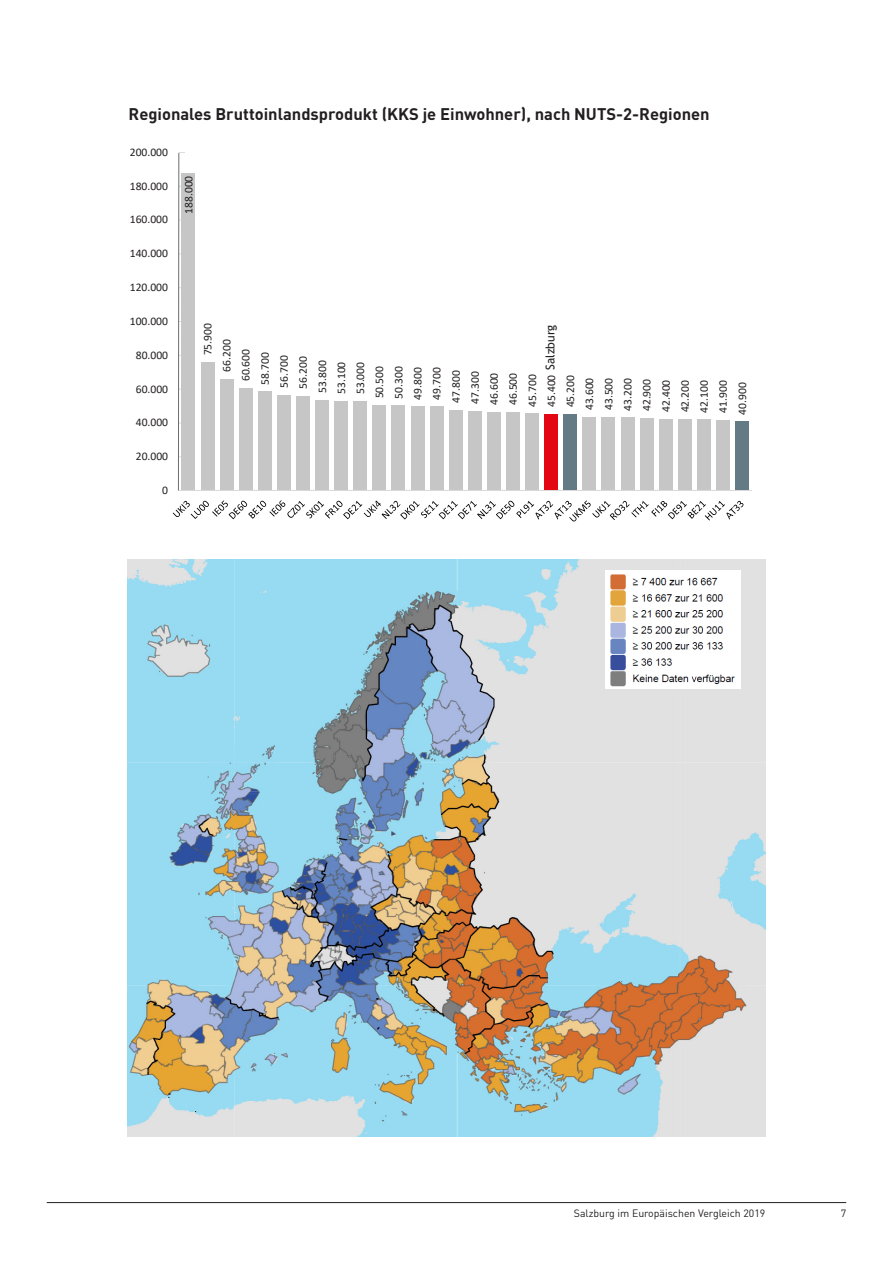
<style>
.page{position:relative;width:893px;height:1263px;background:#fff}
.page>*{position:absolute;margin:0;border:0;box-sizing:border-box;transform-origin:0 0}
.t1{font:700 16.5px "DIN";color:#231f20}
.t2{font:12px "Trebuchet MS";color:#231f20}
.t3{font:11.55px "Calibri";letter-spacing:.005em;color:#231f20}
.t4{font:10.5px "DIN";color:#231f20}
.s1{font-family:"Calibri";font-size:11.55px}
</style>
<div class="page">
<hr style="left:47px;top:1202px;width:799px;height:1px;background:#231f20">
<img style="left:128px;top:560px;width:637px;height:577px">
<img style="left:605px;top:571px;width:135px;height:118px">
<div style="left:735px;top:421px;width:14px;height:70px;background:#647a84"></div>
<div style="left:716px;top:420px;width:14px;height:71px;background:#c6c6c6"></div>
<div style="left:697px;top:419px;width:14px;height:72px;background:#c6c6c6"></div>
<div style="left:678px;top:419px;width:14px;height:72px;background:#c6c6c6"></div>
<div style="left:659px;top:419px;width:14px;height:72px;background:#c6c6c6"></div>
<div style="left:640px;top:418px;width:13px;height:73px;background:#c6c6c6"></div>
<div style="left:621px;top:418px;width:13px;height:73px;background:#c6c6c6"></div>
<div style="left:602px;top:417px;width:13px;height:74px;background:#c6c6c6"></div>
<div style="left:582px;top:417px;width:14px;height:74px;background:#c6c6c6"></div>
<div style="left:563px;top:414px;width:14px;height:77px;background:#647a84"></div>
<div style="left:544px;top:414px;width:14px;height:77px;background:#e30613"></div>
<div style="left:525px;top:413px;width:14px;height:78px;background:#c6c6c6"></div>
<div style="left:506px;top:412px;width:14px;height:79px;background:#c6c6c6"></div>
<div style="left:487px;top:412px;width:14px;height:79px;background:#c6c6c6"></div>
<div style="left:468px;top:411px;width:14px;height:80px;background:#c6c6c6"></div>
<div style="left:449px;top:410px;width:13px;height:81px;background:#c6c6c6"></div>
<div style="left:430px;top:407px;width:13px;height:84px;background:#c6c6c6"></div>
<div style="left:411px;top:406px;width:13px;height:85px;background:#c6c6c6"></div>
<div style="left:392px;top:406px;width:13px;height:85px;background:#c6c6c6"></div>
<div style="left:372px;top:405px;width:14px;height:86px;background:#c6c6c6"></div>
<div style="left:353px;top:401px;width:14px;height:90px;background:#c6c6c6"></div>
<div style="left:334px;top:401px;width:14px;height:90px;background:#c6c6c6"></div>
<div style="left:315px;top:400px;width:14px;height:91px;background:#c6c6c6"></div>
<div style="left:296px;top:396px;width:14px;height:95px;background:#c6c6c6"></div>
<div style="left:277px;top:395px;width:14px;height:96px;background:#c6c6c6"></div>
<div style="left:258px;top:391px;width:14px;height:100px;background:#c6c6c6"></div>
<div style="left:239px;top:388px;width:13px;height:103px;background:#c6c6c6"></div>
<div style="left:220px;top:379px;width:13px;height:112px;background:#c6c6c6"></div>
<div style="left:201px;top:362px;width:13px;height:129px;background:#c6c6c6"></div>
<div style="left:182px;top:173px;width:13px;height:318px;background:#c6c6c6"></div>
<hr style="left:179px;top:490px;width:573px;height:1px;background:#d9d9d9">
<svg style="left:173px;top:500px;width:570px;height:21px"></svg>
<hr style="left:178px;top:153px;width:1px;height:337px;background:#6c6d70">
<p class="t1" style="left:129px;top:103px;width:583px">Regionales Bruttoinlandsprodukt (KKS je Einwohner), nach NUTS-2-Regionen</p>
<p class="t3" style="left:130px;top:144px;width:40px">200.000</p>
<p class="t3" style="left:130px;top:178px;width:40px">180.000</p>
<p class="t3" style="left:130px;top:212px;width:40px">160.000</p>
<p class="t3" style="left:130px;top:245px;width:40px">140.000</p>
<p class="t3" style="left:130px;top:279px;width:40px">120.000</p>
<p class="t3" style="left:130px;top:313px;width:40px">100.000</p>
<p class="t3" style="left:136px;top:347px;width:34px">80.000</p>
<p class="t3" style="left:136px;top:381px;width:34px">60.000</p>
<p class="t3" style="left:136px;top:415px;width:34px">40.000</p>
<p class="t3" style="left:136px;top:448px;width:34px">20.000</p>
<p class="t3" style="left:162px;top:482px;width:7px">0</p>
<p class="t3" style="left:180px;top:214px;width:40px;rotate:-90deg">188.000</p>
<p class="t3" style="left:200px;top:355px;width:34px;rotate:-90deg">75.900</p>
<p class="t3" style="left:219px;top:372px;width:34px;rotate:-90deg">66.200</p>
<p class="t3" style="left:238px;top:381px;width:34px;rotate:-90deg">60.600</p>
<p class="t3" style="left:257px;top:385px;width:34px;rotate:-90deg">58.700</p>
<p class="t3" style="left:276px;top:388px;width:34px;rotate:-90deg">56.700</p>
<p class="t3" style="left:295px;top:389px;width:34px;rotate:-90deg">56.200</p>
<p class="t3" style="left:314px;top:393px;width:34px;rotate:-90deg">53.800</p>
<p class="t3" style="left:333px;top:394px;width:34px;rotate:-90deg">53.100</p>
<p class="t3" style="left:352px;top:394px;width:34px;rotate:-90deg">53.000</p>
<p class="t3" style="left:371px;top:398px;width:34px;rotate:-90deg">50.500</p>
<p class="t3" style="left:391px;top:399px;width:34px;rotate:-90deg">50.300</p>
<p class="t3" style="left:410px;top:400px;width:34px;rotate:-90deg">49.800</p>
<p class="t3" style="left:429px;top:400px;width:34px;rotate:-90deg">49.700</p>
<p class="t3" style="left:448px;top:403px;width:34px;rotate:-90deg">47.800</p>
<p class="t3" style="left:467px;top:404px;width:34px;rotate:-90deg">47.300</p>
<p class="t3" style="left:486px;top:405px;width:34px;rotate:-90deg">46.600</p>
<p class="t3" style="left:505px;top:405px;width:34px;rotate:-90deg">46.500</p>
<p class="t3" style="left:524px;top:407px;width:34px;rotate:-90deg">45.700</p>
<p class="t2" style="left:543px;top:407px;width:84px;rotate:-90deg"><span class="s1">45.400</span> Salzburg</p>
<p class="t3" style="left:562px;top:407px;width:34px;rotate:-90deg">45.200</p>
<p class="t3" style="left:581px;top:410px;width:34px;rotate:-90deg">43.600</p>
<p class="t3" style="left:601px;top:410px;width:34px;rotate:-90deg">43.500</p>
<p class="t3" style="left:620px;top:411px;width:34px;rotate:-90deg">43.200</p>
<p class="t3" style="left:639px;top:411px;width:34px;rotate:-90deg">42.900</p>
<p class="t3" style="left:658px;top:412px;width:34px;rotate:-90deg">42.400</p>
<p class="t3" style="left:677px;top:412px;width:34px;rotate:-90deg">42.200</p>
<p class="t3" style="left:696px;top:413px;width:34px;rotate:-90deg">42.100</p>
<p class="t3" style="left:715px;top:413px;width:34px;rotate:-90deg">41.900</p>
<p class="t3" style="left:734px;top:415px;width:34px;rotate:-90deg">40.900</p>
<p class="t4" style="left:574px;top:1206px;width:193px">Salzburg im Europäischen Vergleich 2019</p>
<p class="t4" style="left:841px;top:1206px;width:7px">7</p>
</div>
